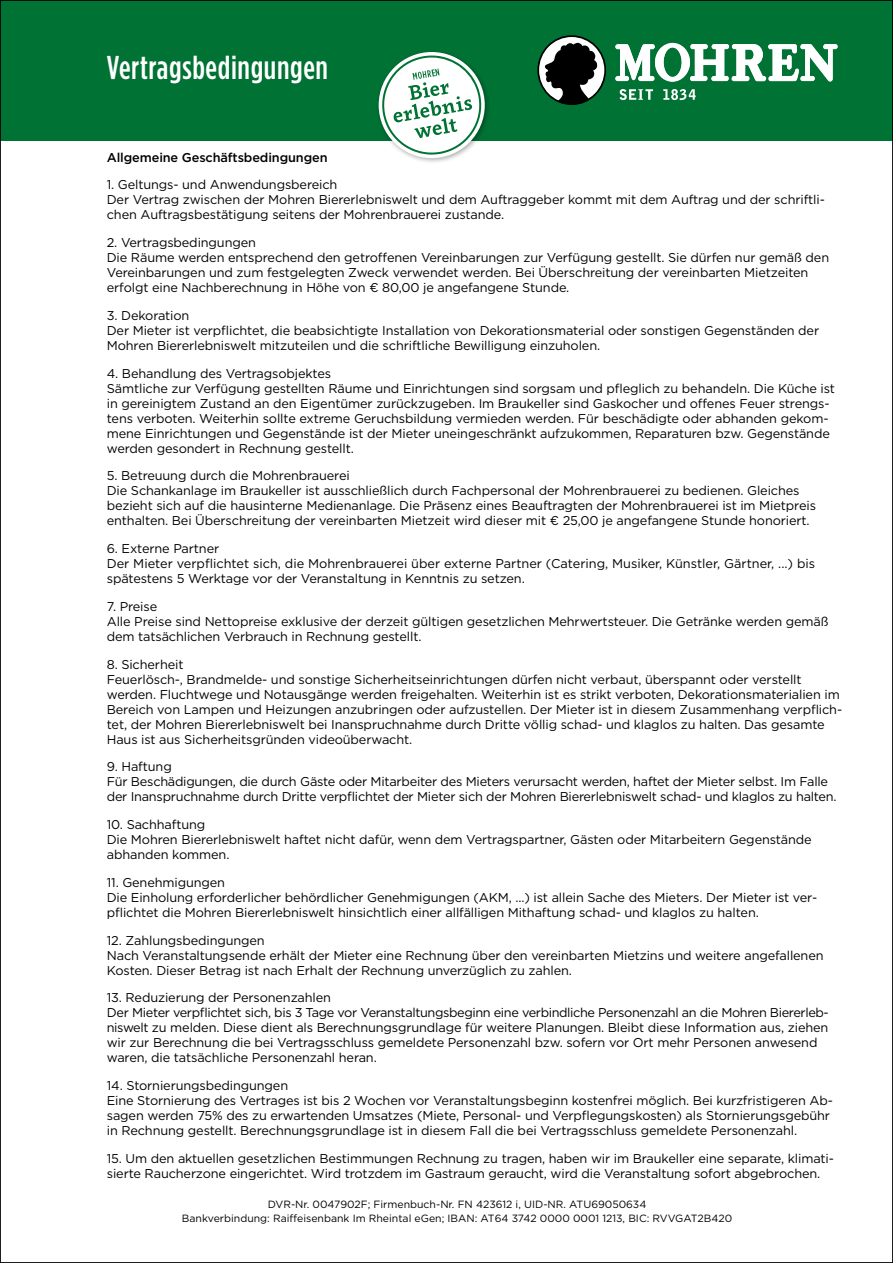
<style>
.page{position:relative;width:893px;height:1263px;background:#fff}
.page>*{position:absolute;margin:0;border:0;box-sizing:border-box;transform-origin:0 0}
.t1{font:500 33px "Gotham Condensed";letter-spacing:.02em;color:#fff}
.t2{font:12.75px/15px "Gotham";letter-spacing:-.01em;color:#000}
.t3{font:500 12.75px "Gotham";letter-spacing:-.01em;color:#000}
.t4{font:10.5px/13.5px "Gotham";color:#000;text-align:center}
</style>
<div class="page">
<div style="left:0;top:0;width:893px;height:140px;background:#007234"></div>
<svg style="left:537px;top:35px;width:69px;height:70px"></svg>
<svg style="left:615px;top:43px;width:223px;height:39px"></svg>
<svg style="left:663px;top:89px;width:33px;height:11px"></svg>
<svg style="left:619px;top:89px;width:34px;height:11px"></svg>
<div style="left:375px;top:49px;width:116px;height:115px;background:#000;opacity:.3"></div>
<svg style="left:381px;top:54px;width:102px;height:101px"></svg>
<h1 class="t1" style="left:107px;top:49px;width:223px">Vertragsbedingungen</h1>
<p class="t3" style="left:107px;top:149px;width:222px">Allgemeine Geschäftsbedingungen</p>
<p class="t2" style="left:107px;top:177px;width:720px">1. Geltungs- und Anwendungsbereich<br>Der Vertrag zwischen der Mohren Biererlebniswelt und dem Auftraggeber kommt mit dem Auftrag und der schriftli&shy;chen Auftragsbestätigung seitens der Mohrenbrauerei zustande.</p>
<p class="t2" style="left:107px;top:235px;width:724px">2. Vertragsbedingungen<br>Die Räume werden entsprechend den getroffenen Vereinbarungen zur Verfügung gestellt. Sie dürfen nur gemäß den Vereinbarungen und zum festgelegten Zweck verwendet werden. Bei Überschreitung der vereinbarten Mietzeiten erfolgt eine Nachberechnung in Höhe von € 80,00 je angefangene Stunde.</p>
<p class="t2" style="left:107px;top:308px;width:714px">3. Dekoration<br>Der Mieter ist verpflichtet, die beabsichtigte Installation von Dekorationsmaterial oder sonstigen Gegenständen der<br>Mohren Biererlebniswelt mitzuteilen und die schriftliche Bewilligung einzuholen.</p>
<p class="t2" style="left:107px;top:365px;width:730px">4. Behandlung des Vertragsobjektes<br>Sämtliche zur Verfügung gestellten Räume und Einrichtungen sind sorgsam und pfleglich zu behandeln. Die Küche ist in gereinigtem Zustand an den Eigentümer zurückzugeben. Im Braukeller sind Gaskocher und offenes Feuer strengs&shy;tens verboten. Weiterhin sollte extreme Geruchsbildung vermieden werden. Für beschädigte oder abhanden gekom&shy;mene Einrichtungen und Gegenstände ist der Mieter uneingeschränkt aufzukommen, Reparaturen bzw. Gegenstände werden gesondert in Rechnung gestellt.</p>
<p class="t2" style="left:107px;top:468px;width:711px">5. Betreuung durch die Mohrenbrauerei<br>Die Schankanlage im Braukeller ist ausschließlich durch Fachpersonal der Mohrenbrauerei zu bedienen. Gleiches bezieht sich auf die hausinterne Medienanlage. Die Präsenz eines Beauftragten der Mohrenbrauerei ist im Mietpreis enthalten. Bei Überschreitung der vereinbarten Mietzeit wird dieser mit € 25,00 je angefangene Stunde honoriert.</p>
<p class="t2" style="left:107px;top:541px;width:710px">6. Externe Partner<br>Der Mieter verpflichtet sich, die Mohrenbrauerei über externe Partner (Catering, Musiker, Künstler, Gärtner, ...) bis spätestens 5 Werktage vor der Veranstaltung in Kenntnis zu setzen.</p>
<p class="t2" style="left:107px;top:599px;width:723px">7. Preise<br>Alle Preise sind Nettopreise exklusive der derzeit gültigen gesetzlichen Mehrwertsteuer. Die Getränke werden gemäß dem tatsächlichen Verbrauch in Rechnung gestellt.</p>
<p class="t2" style="left:107px;top:656px;width:737px">8. Sicherheit<br>Feuerlösch-, Brandmelde- und sonstige Sicherheitseinrichtungen dürfen nicht verbaut, überspannt oder verstellt werden. Fluchtwege und Notausgänge werden freigehalten. Weiterhin ist es strikt verboten, Dekorationsmaterialien im Bereich von Lampen und Heizungen anzubringen oder aufzustellen. Der Mieter ist in diesem Zusammenhang verpflich&shy;tet, der Mohren Biererlebniswelt bei Inanspruchnahme durch Dritte völlig schad- und klaglos zu halten. Das gesamte Haus ist aus Sicherheitsgründen videoüberwacht.</p>
<p class="t2" style="left:107px;top:759px;width:731px">9. Haftung<br>Für Beschädigungen, die durch Gäste oder Mitarbeiter des Mieters verursacht werden, haftet der Mieter selbst. Im Falle der Inanspruchnahme durch Dritte verpflichtet der Mieter sich der Mohren Biererlebniswelt schad- und klaglos zu halten.</p>
<p class="t2" style="left:107px;top:817px;width:706px">10. Sachhaftung<br>Die Mohren Biererlebniswelt haftet nicht dafür, wenn dem Vertragspartner, Gästen oder Mitarbeitern Gegenstände abhanden kommen.</p>
<p class="t2" style="left:107px;top:874px;width:712px">11. Genehmigungen<br>Die Einholung erforderlicher behördlicher Genehmigungen (AKM, ...) ist allein Sache des Mieters. Der Mieter ist ver&shy;pflichtet die Mohren Biererlebniswelt hinsichtlich einer allfälligen Mithaftung schad- und klaglos zu halten.</p>
<p class="t2" style="left:107px;top:932px;width:718px">12. Zahlungsbedingungen<br>Nach Veranstaltungsende erhält der Mieter eine Rechnung über den vereinbarten Mietzins und weitere angefallenen<br>Kosten. Dieser Betrag ist nach Erhalt der Rechnung unverzüglich zu zahlen.</p>
<p class="t2" style="left:107px;top:990px;width:723px">13. Reduzierung der Personenzahlen<br>Der Mieter verpflichtet sich, bis 3 Tage vor Veranstaltungsbeginn eine verbindliche Personenzahl an die Mohren Biererleb&shy;niswelt zu melden. Diese dient als Berechnungsgrundlage für weitere Planungen. Bleibt diese Information aus, ziehen wir zur Berechnung die bei Vertragsschluss gemeldete Personenzahl bzw. sofern vor Ort mehr Personen anwesend waren, die tatsächliche Personenzahl heran.</p>
<p class="t2" style="left:107px;top:1078px;width:728px">14. Stornierungsbedingungen<br>Eine Stornierung des Vertrages ist bis 2 Wochen vor Veranstaltungsbeginn kostenfrei möglich. Bei kurzfristigeren Ab&shy;sagen werden 75% des zu erwartenden Umsatzes (Miete, Personal- und Verpflegungskosten) als Stornierungsgebühr in Rechnung gestellt. Berechnungsgrundlage ist in diesem Fall die bei Vertragsschluss gemeldete Personenzahl.</p>
<p class="t2" style="left:107px;top:1150px;width:729px">15. Um den aktuellen gesetzlichen Bestimmungen Rechnung zu tragen, haben wir im Braukeller eine separate, klimati&shy;sierte Raucherzone eingerichtet. Wird trotzdem im Gastraum geraucht, wird die Veranstaltung sofort abgebrochen.</p>
<p class="t4" style="left:182px;top:1197px;width:552px">DVR-Nr. 0047902F; Firmenbuch-Nr. FN 423612 i, UID-NR. ATU69050634<br>Bankverbindung: Raiffeisenbank Im Rheintal eGen; IBAN: AT64 3742 0000 0001 1213, BIC: RVVGAT2B420</p>
</div>
